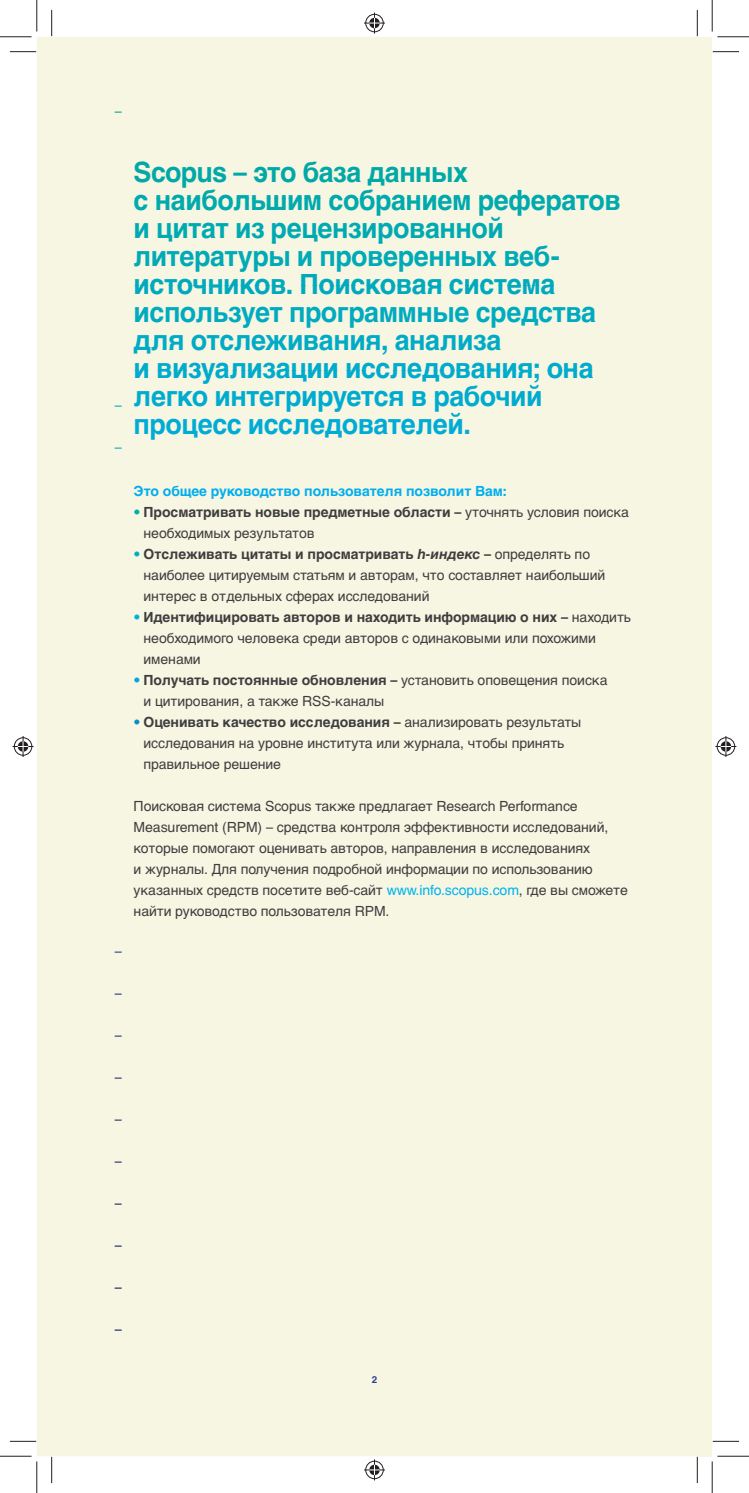
<style>
.page{position:relative;width:749px;height:1493px;background:#fff}
.page>*{position:absolute;margin:0;border:0;box-sizing:border-box;transform-origin:0 0}
.t1{font:700 28px/28px "Helvetica LTCYR";letter-spacing:-.02em;color:#00abc0;scale:.96 1}
.t2{font:14px/21px "Helvetica LTCYR";letter-spacing:-.005em;color:#3e3e3f}
.t3{font:700 14px "Helvetica LTCYR";letter-spacing:-.005em;color:#00aeef}
.t4{font:14px "Helvetica LTCYR";color:#00a491}
.t5{font:14px "Helvetica LTCYR";color:#00a6c3}
.t6{font:14px "Helvetica LTCYR";color:#00a7ca}
.t7{font:14px "Helvetica LTCYR";color:#234084}
.t8{font:14px "Helvetica LTCYR";color:#223a7c}
.t9{font:14px "Helvetica LTCYR";color:#203676}
.t10{font:14px "Helvetica LTCYR";color:#1c3370}
.t11{font:14px "Helvetica LTCYR";color:#1b2e6a}
.t12{font:14px "Helvetica LTCYR";color:#182a63}
.t13{font:14px "Helvetica LTCYR";color:#14255d}
.t14{font:14px "Helvetica LTCYR";color:#0f2057}
.t15{font:14px "Helvetica LTCYR";color:#0b1b51}
.t16{font:14px "Helvetica LTCYR";color:#0a194e}
.t17{font:700 9.62px "Helvetica LTCYR";color:#253f8e}
.s1{color:#00a9a5}
.s2{color:#00a9a7}
.s3{color:#00a9a8}
.s4{color:#00aaac}
.s5{color:#00a9ac}
.s6{color:#00aab1}
.s7{color:#00aab3}
.s8{color:#00aab0}
.s9{color:#00aab6}
.s10{color:#00aab5}
.s11{color:#00aabc}
.s12{color:#00aabd}
.s13{color:#00abc6}
.s14{color:#00abc8}
.s15{color:#00abcb}
.s16{color:#00abd0}
.s17{color:#00abcf}
.s18{color:#00acd5}
.s19{color:#00acd4}
.s20{color:#00acd7}
.s21{color:#00afa5}
.s22{font-weight:700}
.s23{color:#00b0be}
.s24{font-weight:700;font-style:italic}
.s25{color:#00b1d5}
.s26{color:#00a8e2}
.s27{color:#0092c8}
.s28{color:#00b3ef}
</style>
<div class="page">
<div style="left:37px;top:37px;width:660px;height:1418px;background:#f7f6e3"></div>
<div style="left:697px;top:37px;width:14px;height:1418px;background:#f7f6e3"></div>
<svg style="left:10px;top:51px;width:26px;height:1px"></svg>
<svg style="left:712px;top:51px;width:26px;height:1px"></svg>
<svg style="left:10px;top:1440px;width:26px;height:1px"></svg>
<svg style="left:713px;top:1440px;width:25px;height:1px"></svg>
<svg style="left:51px;top:10px;width:1px;height:26px"></svg>
<svg style="left:51px;top:1456px;width:1px;height:26px"></svg>
<svg style="left:696px;top:10px;width:1px;height:26px"></svg>
<svg style="left:696px;top:1456px;width:1px;height:26px"></svg>
<hr style="left:0;top:36px;width:32px;height:1px;background:#231f20">
<hr style="left:717px;top:36px;width:31px;height:1px;background:#231f20">
<hr style="left:0;top:1455px;width:32px;height:1px;background:#231f20">
<hr style="left:717px;top:1455px;width:31px;height:1px;background:#231f20">
<hr style="left:36px;top:0;width:1px;height:32px;background:#231f20">
<hr style="left:36px;top:1461px;width:1px;height:31px;background:#231f20">
<hr style="left:711px;top:0;width:1px;height:32px;background:#231f20">
<hr style="left:711px;top:1461px;width:1px;height:31px;background:#231f20">
<svg style="left:364px;top:13px;width:21px;height:21px"></svg>
<svg style="left:364px;top:1459px;width:21px;height:21px"></svg>
<svg style="left:13px;top:736px;width:21px;height:21px"></svg>
<svg style="left:715px;top:736px;width:21px;height:21px"></svg>
<p class="t4" style="left:115px;top:105px;width:8px">–</p>
<p class="t5" style="left:115px;top:399px;width:8px">–</p>
<p class="t6" style="left:115px;top:441px;width:8px">–</p>
<p class="t1" style="left:133px;top:160px;width:508px"><span class="s1">S</span><span class="s2">copus</span> <span class="s3">–</span> <span class="s2">это</span> <span class="s1">б</span><span class="s2">аза данных<br></span><span class="s4">с наи</span><span class="s5">б</span><span class="s4">ольшим со</span><span class="s5">б</span><span class="s4">ранием ре</span><span class="s5">ф</span><span class="s4">ератов </span><span class="s6">и цитат из</span> <span class="s7">р</span><span class="s6">ецензи</span><span class="s7">р</span><span class="s6">ованно</span><span class="s8">й </span><span class="s9">литературы и проверенных ве</span><span class="s10">б&shy;</span><span class="s11">источников</span><span class="s12">.</span> <span class="s11">Поисковая система </span>использует программные средства <span class="s13">для отслеживания</span><span class="s14">,</span> <span class="s13">анализа<br></span><span class="s15">и визуализации исследования; она </span><span class="s16">легко интегрируется в ра</span><span class="s17">б</span><span class="s16">очи</span><span class="s17">й </span><span class="s18">процесс исследователе</span><span class="s19">й</span><span class="s20">.</span></p>
<p class="t3" style="left:133px;top:485px;width:374px">Это общее руководство пользователя позволит Вам:</p>
<p class="t2" style="left:143px;top:502px;width:486px;text-indent:-10px"><span class="s21">•</span> <span class="s22">Просматривать новые предметные области –</span> уточнять условия поиска необходимых результатов</p>
<p class="t2" style="left:143px;top:544px;width:463px;text-indent:-10px"><span class="s23">•</span> <span class="s22">Отслеживать цитаты и просматривать</span> <span class="s24">h-индекс</span> <span class="s22">–</span> определять по наиболее цитируемым статьям и авторам, что составляет наибольший интерес в отдельных сферах исследований</p>
<p class="t2" style="left:143px;top:607px;width:488px;text-indent:-10px"><span class="s25">•</span> <span class="s22">Идентифицировать авторов и находить информацию о них –</span> находить необходимого человека среди авторов с одинаковыми или похожими именами</p>
<p class="t2" style="left:143px;top:670px;width:465px;text-indent:-10px"><span class="s26">•</span> <span class="s22">Получать постоянные обновления –</span> установить оповещения поиска и цитирования, а также RSS-каналы</p>
<p class="t2" style="left:143px;top:712px;width:439px;text-indent:-10px"><span class="s27">•</span> <span class="s22">Оценивать качество исследования –</span> анализировать результаты исследования на уровне института или журнала, чтобы принять правильное решение</p>
<p class="t2" style="left:133px;top:796px;width:495px">Поисковая система Scopus также предлагает Research Performance Measurement (RPM) – средства контроля эффективности исследований, которые помогают оценивать авторов, направления в исследованиях<br>и журналы. Для получения подробной информации по использованию указанных средств посетите веб-сайт <span class="s28">www.info.scopus.com</span>, где вы сможете найти руководство пользователя RPM.</p>
<p class="t7" style="left:115px;top:945px;width:8px">–</p>
<p class="t8" style="left:115px;top:987px;width:8px">–</p>
<p class="t9" style="left:115px;top:1029px;width:8px">–</p>
<p class="t10" style="left:115px;top:1071px;width:8px">–</p>
<p class="t11" style="left:115px;top:1113px;width:8px">–</p>
<p class="t12" style="left:115px;top:1155px;width:8px">–</p>
<p class="t13" style="left:115px;top:1197px;width:8px">–</p>
<p class="t14" style="left:115px;top:1239px;width:8px">–</p>
<p class="t15" style="left:115px;top:1281px;width:8px">–</p>
<p class="t16" style="left:115px;top:1323px;width:8px">–</p>
<p class="t17" style="left:371px;top:1375px;width:7px">2</p>
</div>
